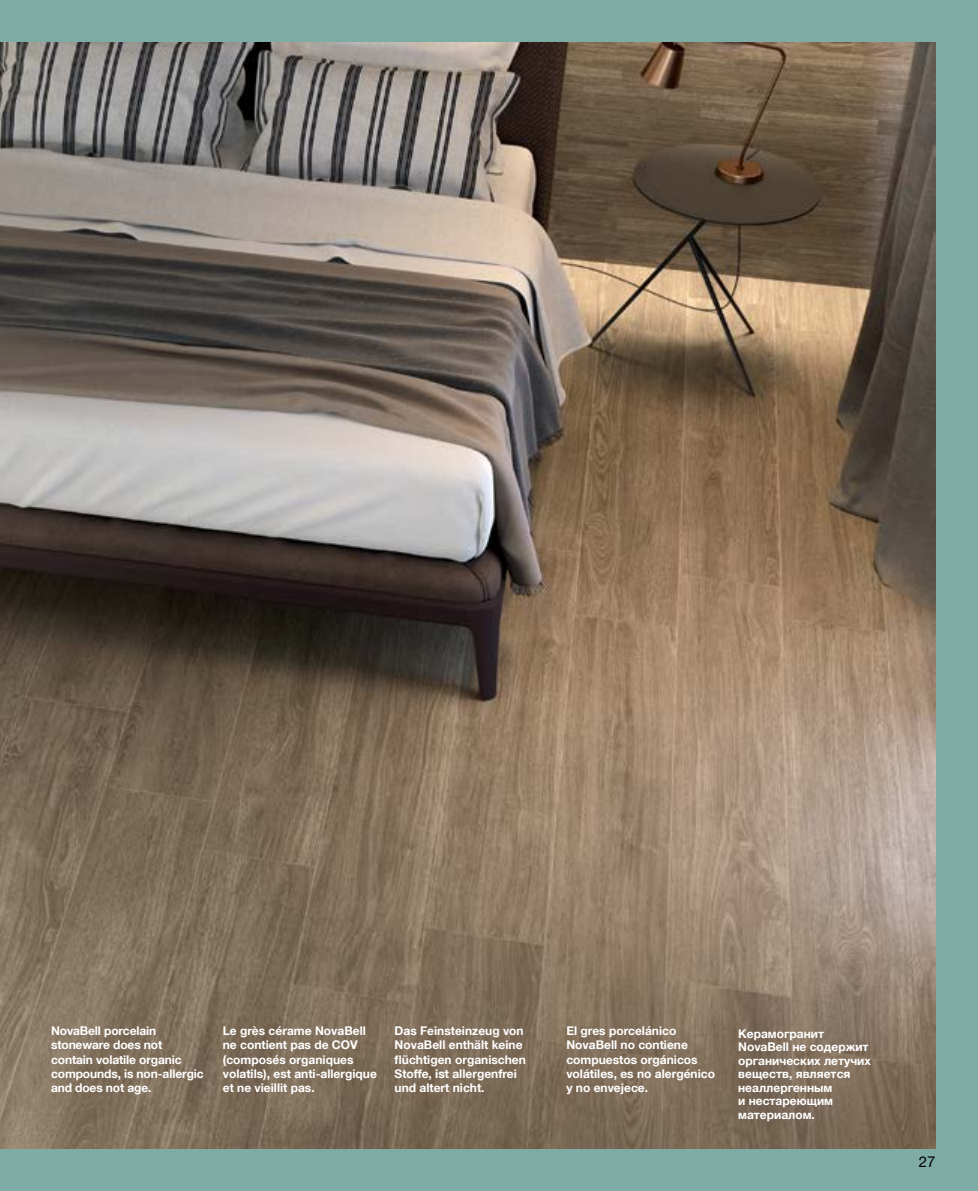
<style>
.page{position:relative;width:978px;height:1191px;background:#7faba5}
.page>*{position:absolute;margin:0;border:0;box-sizing:border-box;transform-origin:0 0}
.t1{font:15px "Helvetica Neue LT Com";color:#000}
.t2{font:700 12px/14.4px "Helvetica Neue LT Com";color:#fff}
.t3{font:700 12px/13.5px "Helvetica Neue";color:#fff}
</style>
<div class="page">
<img style="left:0;top:43px;width:935px;height:1105px">
<p class="t2" style="left:51px;top:1023px;width:154px">NovaBell porcelain stoneware does not contain volatile organic compounds, is non-allergic and does not age.</p>
<p class="t2" style="left:223px;top:1023px;width:156px">Le grès cérame NovaBell ne contient pas de COV (composés organiques volatils), est anti-allergique et ne vieillit pas.</p>
<p class="t2" style="left:395px;top:1023px;width:133px">Das Feinsteinzeug von<br>NovaBell enthält keine flüchtigen organischen<br>Stoffe, ist allergenfrei und altert nicht.</p>
<p class="t2" style="left:566px;top:1023px;width:150px">El gres porcelánico<br>NovaBell no contiene compuestos orgánicos volátiles, es no alergénico y no envejece.</p>
<p class="t3" style="left:738px;top:1027px;width:134px">Керамогранит<br>NovaBell не содержит органических летучих веществ, является неаллергенным<br>и нестареющим материалом.</p>
<p class="t1" style="left:919px;top:1152px;width:18px">27</p>
</div>
